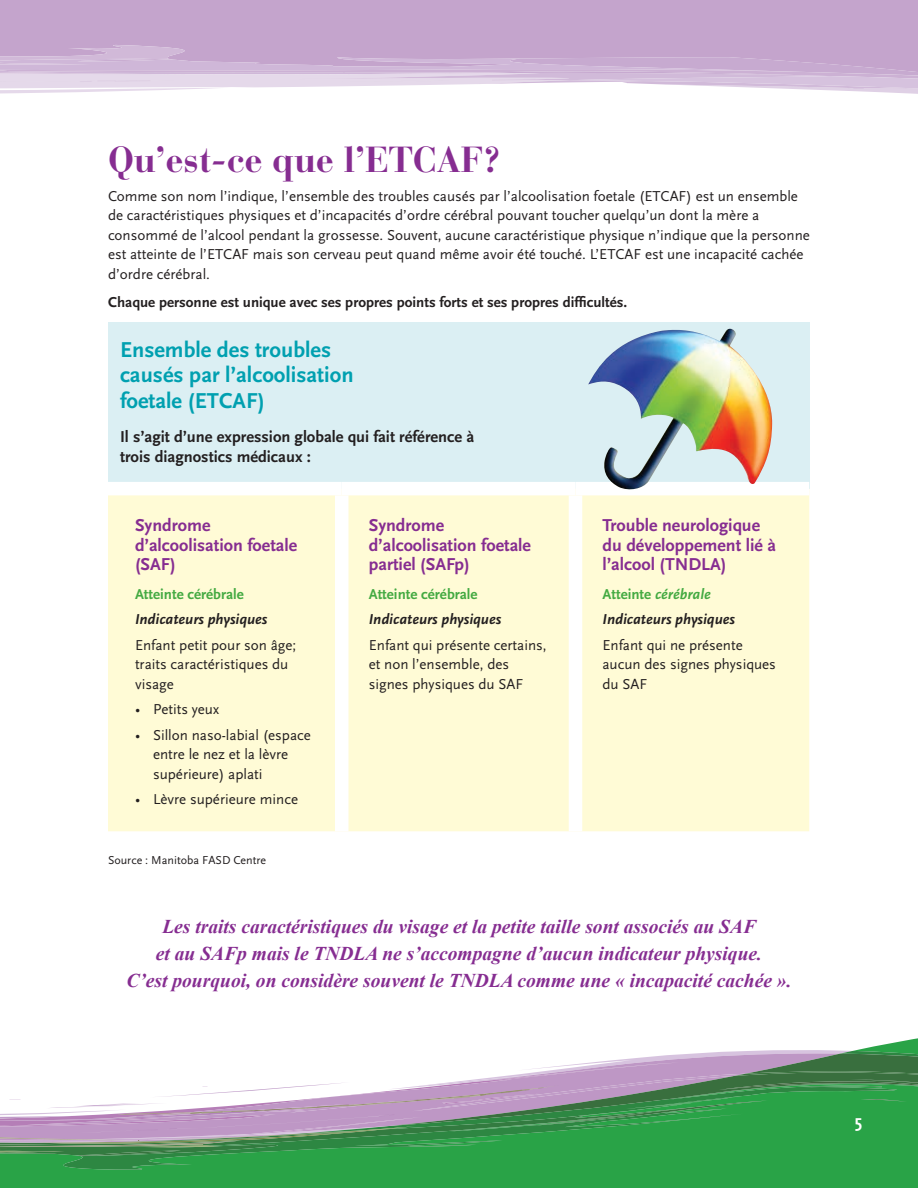
<style>
.page{position:relative;width:918px;height:1188px;background:#fff}
.page>*{position:absolute;margin:0;border:0;box-sizing:border-box;transform-origin:0 0}
.t1{font:700 36px "Bauer Bodoni";letter-spacing:-.005em;color:#862d91}
.t2{font:700 22.5px/25.5px "Scala Sans";color:#00a0b0}
.t3{font:italic 700 19.5px/27px "Times New Roman";color:#862d91;text-align:center}
.t4{font:700 18px/19.5px "Scala Sans";color:#862d91}
.t5{font:700 18px "Scala Sans";color:#fff}
.t6{font:700 16.5px/19.5px "Scala Sans";color:#231f20}
.t7{font:15px/19.5px "Scala Sans";color:#231f20}
.t8{font:italic 700 15px/25.5px "Scala Sans";color:#231f20}
.t9{font:700 15px "Scala Sans";color:#231f20}
.t10{font:700 15px "Scala Sans";color:#44aa42}
.t11{font:12px "Scala Sans";color:#231f20}
.s1{font-style:normal;color:#44aa42}
.s2{color:#44aa42}
</style>
<div class="page">
<svg style="left:0;top:0;width:918px;height:94px;background:#cdb3d4"></svg>
<svg style="left:456px;top:1170px;width:57px;height:18px"></svg>
<div style="left:0;top:1170px;width:456px;height:18px;background:#29a347"></div>
<svg style="left:0;top:1038px;width:918px;height:132px"></svg>
<div style="left:108px;top:322px;width:701px;height:167px;background:#dbeff3"></div>
<div style="left:108px;top:489px;width:701px;height:342px;background:#fffbd6"></div>
<div style="left:335px;top:495px;width:13px;height:336px;background:#fff"></div>
<div style="left:569px;top:495px;width:13px;height:336px;background:#fff"></div>
<div style="left:108px;top:482px;width:234px;height:13px;background:#fff"></div>
<div style="left:342px;top:482px;width:233px;height:13px;background:#fff"></div>
<div style="left:576px;top:482px;width:233px;height:13px;background:#fff"></div>
<img style="left:588px;top:329px;width:184px;height:161px">
<h1 class="t1" style="left:108px;top:138px;width:396px">Qu’est-ce que l’ETCAF?</h1>
<p class="t7" style="left:108px;top:186px;width:703px">Comme son nom l’indique, l’ensemble des troubles causés par l’alcoolisation foetale (ETCAF) est un ensemble de caractéristiques physiques et d’incapacités d’ordre cérébral pouvant toucher quelqu’un dont la mère a consommé de l’alcool pendant la grossesse. Souvent, aucune caractéristique physique n’indique que la personne est atteinte de l’ETCAF mais son cerveau peut quand même avoir été touché. L’ETCAF est une incapacité cachée d’ordre cérébral.</p>
<p class="t9" style="left:108px;top:294px;width:521px">Chaque personne est unique avec ses propres points forts et ses propres difficultés.</p>
<h2 class="t2" style="left:120px;top:337px;width:235px">Ensemble des troubles causés par l’alcoolisation foetale (ETCAF)</h2>
<p class="t6" style="left:120px;top:427px;width:356px">Il s’agit d’une expression globale qui fait référence à trois diagnostics médicaux :</p>
<p class="t4" style="left:135px;top:516px;width:164px">Syndrome d’alcoolisation foetale (SAF)</p>
<p class="t10" style="left:135px;top:586px;width:110px">Atteinte cérébrale</p>
<p class="t8" style="left:135px;top:607px;width:134px">Indicateurs physiques</p>
<p class="t7" style="left:135px;top:635px;width:163px">Enfant petit pour son âge; traits caractéristiques du visage</p>
<p class="t7" style="left:135px;top:700px;width:86px">• Petits yeux</p>
<p class="t7" style="left:153px;top:725px;width:159px;text-indent:-18px">• Sillon naso-labial (espace entre le nez et la lèvre supérieure) aplati</p>
<p class="t7" style="left:135px;top:790px;width:165px">• Lèvre supérieure mince</p>
<p class="t11" style="left:108px;top:854px;width:160px">Source : Manitoba FASD Centre</p>
<p class="t4" style="left:369px;top:516px;width:164px">Syndrome d’alcoolisation foetale partiel (SAFp)</p>
<p class="t10" style="left:369px;top:586px;width:110px">Atteinte cérébrale</p>
<p class="t8" style="left:369px;top:607px;width:134px">Indicateurs physiques</p>
<p class="t7" style="left:369px;top:635px;width:180px">Enfant qui présente certains, et non l’ensemble, des signes physiques du SAF</p>
<p class="t4" style="left:603px;top:516px;width:175px">Trouble neurologique du développement lié à l’alcool (TNDLA)</p>
<p class="t8" style="left:603px;top:582px;width:134px"><span class="s1">Atteinte</span> <span class="s2">cérébrale<br></span>Indicateurs physiques</p>
<p class="t7" style="left:603px;top:635px;width:175px">Enfant qui ne présente aucun des signes physiques du SAF</p>
<h3 class="t3" style="left:126px;top:913px;width:667px">Les traits caractéristiques du visage et la petite taille sont associés au SAF<br>et au SAFp mais le TNDLA ne s’accompagne d’aucun indicateur physique.<br>C’est pourquoi, on considère souvent le TNDLA comme une « incapacité cachée ».</h3>
<p class="t5" style="left:855px;top:1111px;width:9px">5</p>
</div>
